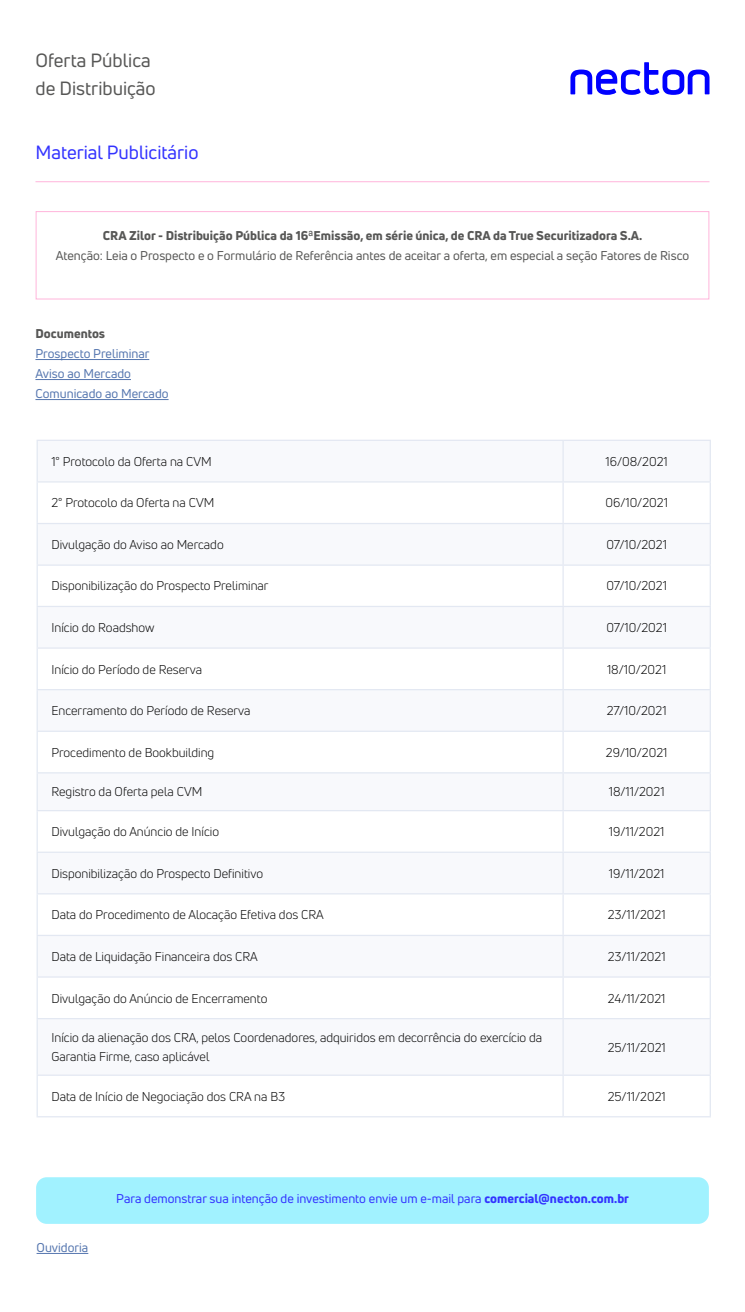
<style>
.page{position:relative;width:745px;height:1312px;background:#fff}
.page>*{position:absolute;margin:0;border:0;box-sizing:border-box;transform-origin:0 0}
.t1{font:18.75px/27.5px "Uni Neue";color:#575756}
.t2{font:18.75px "Uni Neue";color:#33f}
.t3{font:12.5px/18.8px "Uni Neue";color:#000}
.t4{font:12.5px "Uni Neue";color:#575756}
.t5{font:800 12.5px "Uni Neue";color:#575756}
.t6{font:12.5px "Uni Neue";color:#33f}
.t7{font:12.5px/20px "Uni Neue";color:#5576af}
.s1{font-weight:800}
</style>
<div class="page">
<div style="left:36px;top:1176px;width:672px;height:47px;background:#a1f2ff;border-radius:11px"></div>
<svg style="left:570px;top:62px;width:139px;height:33px"></svg>
<hr style="left:37px;top:1252px;width:51px;height:1px;background:#5576af">
<hr style="left:35px;top:359px;width:114px;height:1px;background:#5576af">
<hr style="left:35px;top:379px;width:96px;height:1px;background:#5576af">
<hr style="left:35px;top:399px;width:133px;height:1px;background:#5576af">
<hr style="left:35px;top:181px;width:674px;height:1px;background:#ffb5db">
<div style="left:36px;top:211px;width:672px;height:88px;border:1px solid #ffb5db"></div>
<svg style="left:38px;top:441px;width:671px;height:633px"></svg>
<hr style="left:37px;top:439px;width:525px;height:2px;background:#e3e8f2">
<hr style="left:37px;top:441px;width:1px;height:40px;background:#e3e8f2">
<hr style="left:562px;top:439px;width:148px;height:2px;background:#e3e8f2">
<hr style="left:562px;top:441px;width:1px;height:40px;background:#e3e8f2">
<hr style="left:709px;top:441px;width:1px;height:40px;background:#e3e8f2">
<hr style="left:37px;top:481px;width:525px;height:1px;background:#e3e8f2">
<hr style="left:37px;top:482px;width:1px;height:41px;background:#e3e8f2">
<hr style="left:562px;top:481px;width:148px;height:1px;background:#e3e8f2">
<hr style="left:562px;top:482px;width:1px;height:41px;background:#e3e8f2">
<hr style="left:709px;top:482px;width:1px;height:41px;background:#e3e8f2">
<hr style="left:37px;top:523px;width:525px;height:1px;background:#e3e8f2">
<hr style="left:37px;top:524px;width:1px;height:40px;background:#e3e8f2">
<hr style="left:562px;top:523px;width:148px;height:1px;background:#e3e8f2">
<hr style="left:562px;top:524px;width:1px;height:40px;background:#e3e8f2">
<hr style="left:709px;top:524px;width:1px;height:40px;background:#e3e8f2">
<hr style="left:37px;top:564px;width:525px;height:1px;background:#e3e8f2">
<hr style="left:37px;top:565px;width:1px;height:40px;background:#e3e8f2">
<hr style="left:562px;top:564px;width:148px;height:1px;background:#e3e8f2">
<hr style="left:562px;top:565px;width:1px;height:40px;background:#e3e8f2">
<hr style="left:709px;top:565px;width:1px;height:40px;background:#e3e8f2">
<hr style="left:37px;top:648px;width:1px;height:41px;background:#e3e8f2">
<hr style="left:562px;top:648px;width:1px;height:41px;background:#e3e8f2">
<hr style="left:709px;top:648px;width:1px;height:41px;background:#e3e8f2">
<hr style="left:37px;top:731px;width:1px;height:41px;background:#e3e8f2">
<hr style="left:562px;top:731px;width:1px;height:41px;background:#e3e8f2">
<hr style="left:709px;top:731px;width:1px;height:41px;background:#e3e8f2">
<hr style="left:37px;top:811px;width:1px;height:40px;background:#e3e8f2">
<hr style="left:562px;top:811px;width:1px;height:40px;background:#e3e8f2">
<hr style="left:709px;top:811px;width:1px;height:40px;background:#e3e8f2">
<hr style="left:37px;top:894px;width:1px;height:40px;background:#e3e8f2">
<hr style="left:37px;top:605px;width:525px;height:2px;background:#e3e8f2">
<hr style="left:37px;top:607px;width:1px;height:40px;background:#e3e8f2">
<hr style="left:37px;top:647px;width:525px;height:1px;background:#e3e8f2">
<hr style="left:562px;top:605px;width:148px;height:2px;background:#e3e8f2">
<hr style="left:562px;top:607px;width:1px;height:40px;background:#e3e8f2">
<hr style="left:709px;top:607px;width:1px;height:40px;background:#e3e8f2">
<hr style="left:562px;top:647px;width:148px;height:1px;background:#e3e8f2">
<hr style="left:37px;top:689px;width:525px;height:1px;background:#e3e8f2">
<hr style="left:37px;top:690px;width:1px;height:40px;background:#e3e8f2">
<hr style="left:37px;top:730px;width:525px;height:1px;background:#e3e8f2">
<hr style="left:562px;top:689px;width:148px;height:1px;background:#e3e8f2">
<hr style="left:562px;top:690px;width:1px;height:40px;background:#e3e8f2">
<hr style="left:709px;top:690px;width:1px;height:40px;background:#e3e8f2">
<hr style="left:562px;top:730px;width:148px;height:1px;background:#e3e8f2">
<hr style="left:37px;top:772px;width:525px;height:1px;background:#e3e8f2">
<hr style="left:37px;top:773px;width:1px;height:36px;background:#e3e8f2">
<hr style="left:37px;top:809px;width:525px;height:2px;background:#e3e8f2">
<hr style="left:562px;top:772px;width:148px;height:1px;background:#e3e8f2">
<hr style="left:562px;top:773px;width:1px;height:36px;background:#e3e8f2">
<hr style="left:709px;top:773px;width:1px;height:36px;background:#e3e8f2">
<hr style="left:562px;top:809px;width:148px;height:2px;background:#e3e8f2">
<hr style="left:37px;top:851px;width:525px;height:1px;background:#e3e8f2">
<hr style="left:37px;top:852px;width:1px;height:41px;background:#e3e8f2">
<hr style="left:37px;top:893px;width:525px;height:1px;background:#e3e8f2">
<hr style="left:562px;top:851px;width:148px;height:1px;background:#e3e8f2">
<hr style="left:562px;top:852px;width:1px;height:41px;background:#e3e8f2">
<hr style="left:709px;top:852px;width:1px;height:41px;background:#e3e8f2">
<hr style="left:709px;top:935px;width:1px;height:41px;background:#e3e8f2">
<hr style="left:37px;top:934px;width:525px;height:1px;background:#e3e8f2">
<hr style="left:37px;top:935px;width:1px;height:41px;background:#e3e8f2">
<hr style="left:562px;top:935px;width:1px;height:41px;background:#e3e8f2">
<hr style="left:709px;top:1019px;width:1px;height:55px;background:#e3e8f2">
<hr style="left:37px;top:1019px;width:1px;height:55px;background:#e3e8f2">
<hr style="left:562px;top:1019px;width:1px;height:55px;background:#e3e8f2">
<hr style="left:37px;top:976px;width:525px;height:1px;background:#e3e8f2">
<hr style="left:37px;top:977px;width:1px;height:40px;background:#e3e8f2">
<hr style="left:37px;top:1017px;width:525px;height:2px;background:#e3e8f2">
<hr style="left:562px;top:976px;width:148px;height:1px;background:#e3e8f2">
<hr style="left:562px;top:977px;width:1px;height:40px;background:#e3e8f2">
<hr style="left:709px;top:977px;width:1px;height:40px;background:#e3e8f2">
<hr style="left:562px;top:1017px;width:148px;height:2px;background:#e3e8f2">
<hr style="left:562px;top:893px;width:148px;height:1px;background:#e3e8f2">
<hr style="left:562px;top:894px;width:1px;height:40px;background:#e3e8f2">
<hr style="left:709px;top:894px;width:1px;height:40px;background:#e3e8f2">
<hr style="left:562px;top:934px;width:148px;height:1px;background:#e3e8f2">
<hr style="left:37px;top:1074px;width:525px;height:1px;background:#e3e8f2">
<hr style="left:37px;top:1075px;width:1px;height:40px;background:#e3e8f2">
<hr style="left:37px;top:1115px;width:525px;height:2px;background:#e3e8f2">
<hr style="left:562px;top:1074px;width:148px;height:1px;background:#e3e8f2">
<hr style="left:562px;top:1075px;width:1px;height:40px;background:#e3e8f2">
<hr style="left:709px;top:1075px;width:1px;height:40px;background:#e3e8f2">
<hr style="left:562px;top:1115px;width:148px;height:2px;background:#e3e8f2">
<h1 class="t1" style="left:35px;top:47px;width:122px">Oferta Pública de Distribuição</h1>
<h1 class="t2" style="left:35px;top:140px;width:164px">Material Publicitário</h1>
<p class="t5" style="left:103px;top:227px;width:540px">CRA Zilor - Distribuição Pública da 16ª Emissão, em série única, de CRA da True Securitizadora S.A.</p>
<p class="t4" style="left:56px;top:248px;width:634px">Atenção: Leia o Prospecto e o Formulário de Referência antes de aceitar a oferta, em especial a seção Fatores de Risco</p>
<p class="t5" style="left:35px;top:325px;width:71px">Documentos</p>
<p class="t7" style="left:35px;top:343px;width:134px">Prospecto Preliminar<br>Aviso ao Mercado<br>Comunicado ao Mercado</p>
<p class="t3" style="left:51px;top:452px;width:162px">1° Protocolo da Oferta na CVM</p>
<p class="t3" style="left:605px;top:452px;width:64px">16/08/2021</p>
<p class="t3" style="left:51px;top:493px;width:164px">2° Protocolo da Oferta na CVM</p>
<p class="t3" style="left:605px;top:493px;width:64px">06/10/2021</p>
<p class="t3" style="left:51px;top:535px;width:174px">Divulgação do Aviso ao Mercado</p>
<p class="t3" style="left:606px;top:535px;width:62px">07/10/2021</p>
<p class="t3" style="left:51px;top:576px;width:219px">Disponibilização do Prospecto Preliminar</p>
<p class="t3" style="left:606px;top:576px;width:62px">07/10/2021</p>
<p class="t3" style="left:51px;top:618px;width:105px">Início do Roadshow</p>
<p class="t3" style="left:606px;top:618px;width:62px">07/10/2021</p>
<p class="t3" style="left:51px;top:659px;width:152px">Início do Período de Reserva</p>
<p class="t3" style="left:606px;top:659px;width:61px">18/10/2021</p>
<p class="t3" style="left:51px;top:701px;width:200px">Encerramento do Período de Reserva</p>
<p class="t3" style="left:606px;top:701px;width:61px">27/10/2021</p>
<p class="t3" style="left:51px;top:742px;width:164px">Procedimento de Bookbuilding</p>
<p class="t3" style="left:605px;top:742px;width:63px">29/10/2021</p>
<p class="t3" style="left:51px;top:782px;width:152px">Registro da Oferta pela CVM</p>
<p class="t3" style="left:608px;top:782px;width:57px">18/11/2021</p>
<p class="t3" style="left:51px;top:822px;width:169px">Divulgação do Anúncio de Início</p>
<p class="t3" style="left:608px;top:822px;width:57px">19/11/2021</p>
<p class="t3" style="left:51px;top:863px;width:213px">Disponibilização do Prospecto Definitivo</p>
<p class="t3" style="left:608px;top:863px;width:57px">19/11/2021</p>
<p class="t3" style="left:51px;top:905px;width:274px">Data do Procedimento de Alocação Efetiva dos CRA</p>
<p class="t3" style="left:607px;top:905px;width:59px">23/11/2021</p>
<p class="t3" style="left:51px;top:946px;width:208px">Data de Liquidação Financeira dos CRA</p>
<p class="t3" style="left:607px;top:946px;width:59px">23/11/2021</p>
<p class="t3" style="left:51px;top:988px;width:217px">Divulgação do Anúncio de Encerramento</p>
<p class="t3" style="left:607px;top:988px;width:59px">24/11/2021</p>
<p class="t3" style="left:51px;top:1028px;width:492px">Início da alienação dos CRA, pelos Coordenadores, adquiridos em decorrência do exercício da<br>Garantia Firme, caso aplicável</p>
<p class="t3" style="left:607px;top:1037px;width:60px">25/11/2021</p>
<p class="t3" style="left:51px;top:1086px;width:235px">Data de Início de Negociação dos CRA na B3</p>
<p class="t3" style="left:607px;top:1086px;width:60px">25/11/2021</p>
<p class="t7" style="left:37px;top:1236px;width:53px">Ouvidoria</p>
<p class="t6" style="left:116px;top:1190px;width:514px">Para demonstrar sua intenção de investimento envie um e-mail para <span class="s1">comercial@necton.com.br</span></p>
</div>
